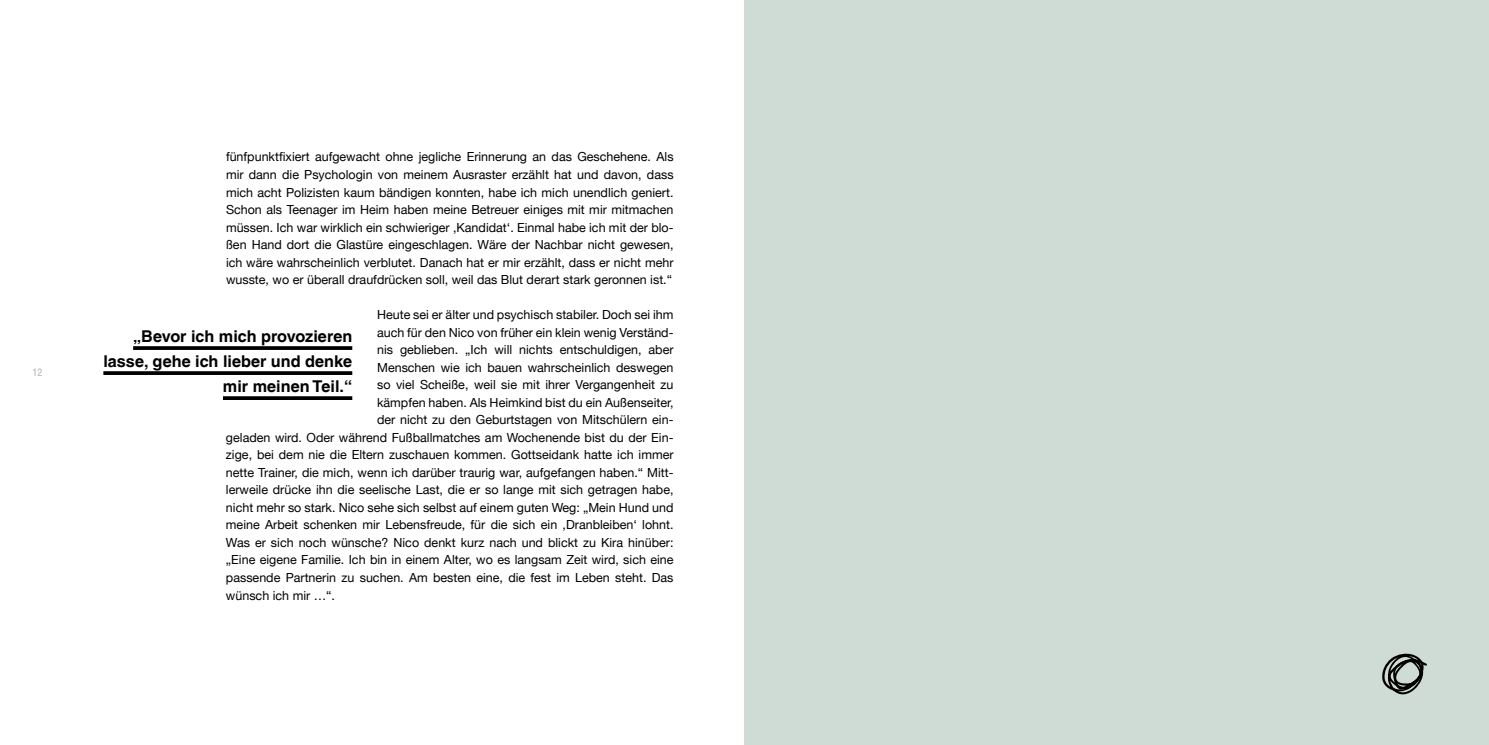
<style>
.page{position:relative;width:1489px;height:745px;background:#fff}
.page>*{position:absolute;margin:0;border:0;box-sizing:border-box;transform-origin:0 0}
.t1{font:700 16.25px/25px "Helvetica LT";color:#000;text-align:right}
.t2{font:12.5px/17.5px "Helvetica Neue LT";color:#000;text-align:justify}
.t3{font:condensed 10px "Helvetica LT";color:#b3b2b2}
</style>
<div class="page">
<svg style="left:133px;top:346px;width:219px;height:4px"></svg>
<svg style="left:103px;top:371px;width:249px;height:4px"></svg>
<svg style="left:223px;top:396px;width:129px;height:4px"></svg>
<div style="left:744px;top:0;width:744px;height:744px;background:#cfdcd5"></div>
<svg style="left:1382px;top:653px;width:45px;height:41px"></svg>
<p class="t3" style="left:33px;top:366px;width:11px">12</p>
<p class="t2" style="left:226px;top:148px;width:449px">fünfpunktfixiert aufgewacht ohne jegliche Erinnerung an das Geschehene. Als mir dann die Psychologin von meinem Ausraster erzählt hat und davon, dass mich acht Polizisten kaum bändigen konnten, habe ich mich unendlich geniert.<br>Schon als Teenager im Heim haben meine Betreuer einiges mit mir mitmachen müssen. Ich war wirklich ein schwieriger ‚Kandidat‘. Einmal habe ich mit der blo&shy;ßen Hand dort die Glastüre eingeschlagen. Wäre der Nachbar nicht gewesen, ich wäre wahrscheinlich verblutet. Danach hat er mir erzählt, dass er nicht mehr wusste, wo er überall draufdrücken soll, weil das Blut derart stark geronnen ist.“</p>
<p class="t2" style="left:377px;top:305px;width:298px">Heute sei er älter und psychisch stabiler. Doch sei ihm</p>
<p class="t2" style="left:377px;top:323px;width:298px">auch für den Nico von früher ein klein wenig Verständ-</p>
<p class="t2" style="left:377px;top:340px;width:298px">nis geblieben. „Ich will nichts entschuldigen, aber</p>
<p class="t2" style="left:377px;top:358px;width:298px">Menschen wie ich bauen wahrscheinlich deswegen</p>
<p class="t2" style="left:377px;top:375px;width:298px">so viel Scheiße, weil sie mit ihrer Vergangenheit zu</p>
<p class="t2" style="left:377px;top:393px;width:298px">kämpfen haben. Als Heimkind bist du ein Außenseiter,</p>
<p class="t2" style="left:377px;top:410px;width:298px">der nicht zu den Geburtstagen von Mitschülern ein-</p>
<p class="t2" style="left:226px;top:428px;width:449px">geladen wird. Oder während Fußballmatches am Wochenende bist du der Ein-</p>
<p class="t2" style="left:226px;top:445px;width:449px">zige, bei dem nie die Eltern zuschauen kommen. Gottseidank hatte ich immer</p>
<p class="t2" style="left:226px;top:463px;width:449px">nette Trainer, die mich, wenn ich darüber traurig war, aufgefangen haben.“ Mitt-</p>
<p class="t2" style="left:226px;top:480px;width:449px">lerweile drücke ihn die seelische Last, die er so lange mit sich getragen habe,</p>
<p class="t2" style="left:226px;top:498px;width:449px">nicht mehr so stark. Nico sehe sich selbst auf einem guten Weg: „Mein Hund und</p>
<p class="t2" style="left:226px;top:515px;width:449px">meine Arbeit schenken mir Lebensfreude, für die sich ein ‚Dranbleiben‘ lohnt.</p>
<p class="t2" style="left:226px;top:533px;width:449px">Was er sich noch wünsche? Nico denkt kurz nach und blickt zu Kira hinüber:</p>
<p class="t2" style="left:226px;top:550px;width:449px">„Eine eigene Familie. Ich bin in einem Alter, wo es langsam Zeit wird, sich eine</p>
<p class="t2" style="left:226px;top:568px;width:449px">passende Partnerin zu suchen. Am besten eine, die fest im Leben steht. Das</p>
<p class="t2" style="left:226px;top:585px;width:111px">wünsch ich mir …“.</p>
<h1 class="t1" style="left:103px;top:323px;width:250px">„Bevor ich mich provozieren lasse, gehe ich lieber und denke mir meinen Teil.“</h1>
</div>
